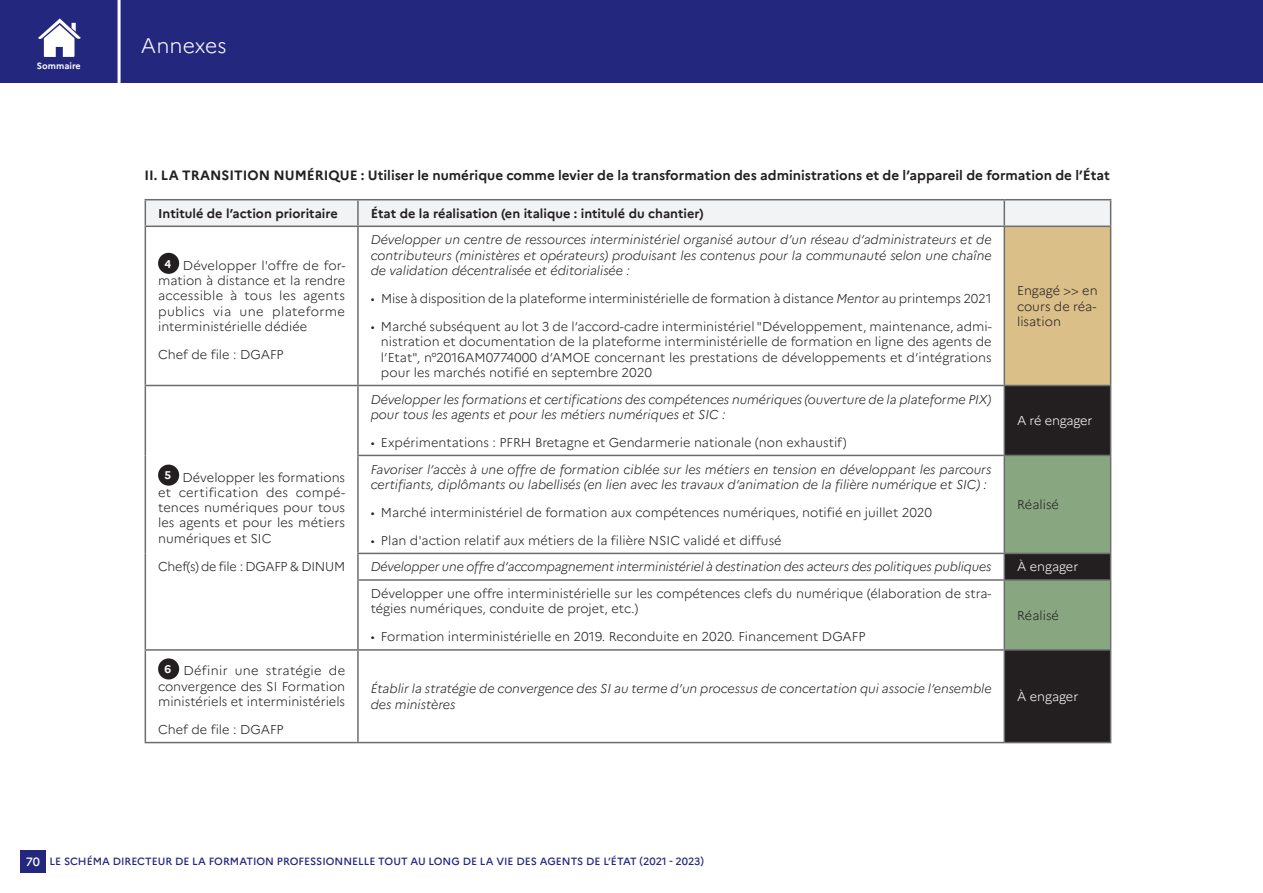
<style>
.page{position:relative;width:1263px;height:893px;background:#fff}
.page>*{position:absolute;margin:0;border:0;box-sizing:border-box;transform-origin:0 0}
.t1{font:300 21px "Marianne";color:#fff}
.MF_TexteCourant{font:700 13.5px "Marianne";color:#231f20}
.MF_TexteCourant-2{font:300 12.75px/15.3px "Marianne";color:#231f20;text-align:justify}
.MF_TexteCourant-3{font:italic 300 12.75px/15.3px "Marianne";color:#231f20}
.TK_Head{font:700 12.75px "Marianne";color:#231f20}
.MF_TexteCourant-4{font:300 12.75px "Marianne";letter-spacing:-.01em;color:#fff}
.MF_TexteCourant-5{font:300 12.75px "Marianne";letter-spacing:-.02em;color:#231f20}
.t2{font:500 12px "Marianne";color:#fff}
.t3{font:700 11.1px "Marianne";color:#fff}
.t4{font:500 10.5px "Marianne";color:#23287e}
.t5{font:700 9px "Marianne";color:#fff}
.s1{font-style:italic}
</style>
<div class="page">
<div style="left:0;top:0;width:1262px;height:83px;background:#23287e"></div>
<div style="left:20px;top:851px;width:26px;height:22px;background:#23287e"></div>
<div style="left:1004px;top:226px;width:107px;height:159px;background:#dbbf89"></div>
<hr style="left:145px;top:199px;width:213px;height:1px;background:#6c6d70">
<hr style="left:358px;top:199px;width:646px;height:1px;background:#6c6d70">
<hr style="left:1004px;top:199px;width:107px;height:1px;background:#6c6d70">
<svg style="left:145px;top:200px;width:966px;height:26px"></svg>
<hr style="left:145px;top:226px;width:213px;height:1px;background:#6c6d70">
<hr style="left:145px;top:227px;width:1px;height:158px;background:#6c6d70">
<hr style="left:358px;top:226px;width:646px;height:1px;background:#6c6d70">
<hr style="left:357px;top:227px;width:2px;height:158px;background:#6c6d70">
<hr style="left:1004px;top:226px;width:107px;height:1px;background:#6c6d70">
<hr style="left:1003px;top:227px;width:2px;height:158px;background:#6c6d70">
<hr style="left:1110px;top:227px;width:1px;height:158px;background:#6c6d70">
<hr style="left:145px;top:385px;width:213px;height:1px;background:#6c6d70">
<hr style="left:145px;top:386px;width:1px;height:69px;background:#6c6d70">
<hr style="left:145px;top:455px;width:1px;height:98px;background:#6c6d70">
<svg style="left:145px;top:553px;width:1px;height:27px"></svg>
<hr style="left:145px;top:580px;width:1px;height:69px;background:#6c6d70">
<hr style="left:358px;top:385px;width:646px;height:1px;background:#6c6d70">
<hr style="left:357px;top:386px;width:2px;height:69px;background:#6c6d70">
<hr style="left:1003px;top:386px;width:2px;height:69px;background:#6c6d70">
<hr style="left:357px;top:455px;width:647px;height:1px;background:#6c6d70">
<hr style="left:357px;top:456px;width:2px;height:97px;background:#6c6d70">
<hr style="left:1003px;top:456px;width:2px;height:97px;background:#6c6d70">
<hr style="left:357px;top:553px;width:647px;height:1px;background:#6c6d70">
<hr style="left:357px;top:554px;width:2px;height:25px;background:#6c6d70">
<hr style="left:1003px;top:554px;width:2px;height:25px;background:#6c6d70">
<svg style="left:1004px;top:385px;width:107px;height:357px;background:#535f4e"></svg>
<hr style="left:357px;top:579px;width:647px;height:2px;background:#6c6d70">
<hr style="left:357px;top:581px;width:2px;height:68px;background:#6c6d70">
<hr style="left:1004px;top:579px;width:107px;height:2px;background:#6c6d70">
<hr style="left:1003px;top:581px;width:2px;height:68px;background:#6c6d70">
<hr style="left:1110px;top:581px;width:1px;height:68px;background:#6c6d70">
<hr style="left:145px;top:649px;width:213px;height:2px;background:#6c6d70">
<hr style="left:145px;top:651px;width:1px;height:91px;background:#6c6d70">
<hr style="left:358px;top:649px;width:646px;height:2px;background:#6c6d70">
<hr style="left:357px;top:651px;width:2px;height:91px;background:#6c6d70">
<hr style="left:1004px;top:649px;width:107px;height:2px;background:#6c6d70">
<hr style="left:1003px;top:651px;width:2px;height:91px;background:#6c6d70">
<hr style="left:1110px;top:651px;width:1px;height:91px;background:#6c6d70">
<hr style="left:145px;top:742px;width:213px;height:1px;background:#6c6d70">
<hr style="left:358px;top:742px;width:646px;height:1px;background:#6c6d70">
<hr style="left:1004px;top:742px;width:107px;height:1px;background:#6c6d70">
<div style="left:158px;top:253px;width:21px;height:21px;background:#231f20;border-radius:50%"></div>
<div style="left:158px;top:465px;width:21px;height:21px;background:#231f20;border-radius:50%"></div>
<div style="left:158px;top:658px;width:21px;height:21px;background:#231f20;border-radius:50%"></div>
<hr style="left:118px;top:0;width:3px;height:83px;background:#fff">
<svg style="left:38px;top:18px;width:43px;height:39px"></svg>
<p class="t5" style="left:37px;top:61px;width:45px">Sommaire</p>
<p class="t1" style="left:141px;top:32px;width:87px">Annexes</p>
<p class="MF_TexteCourant" style="left:145px;top:167px;width:967px">II. LA TRANSITION NUMÉRIQUE : Utiliser le numérique comme levier de la transformation des administrations et de l’appareil de formation de l’État</p>
<p class="TK_Head" style="left:158px;top:205px;width:181px">Intitulé de l’action prioritaire</p>
<p class="TK_Head" style="left:371px;top:205px;width:335px">État de la réalisation (en italique : intitulé du chantier)</p>
<p class="t3" style="left:164px;top:257px;width:8px">4</p>
<p class="MF_TexteCourant-3" style="left:371px;top:232px;width:622px;text-align:justify">Développer un centre de ressources interministériel organisé autour d’un réseau d’administrateurs et de contributeurs (ministères et opérateurs) produisant les contenus pour la communauté selon une chaîne de validation décentralisée et éditorialisée :</p>
<p class="MF_TexteCourant-2" style="left:371px;top:291px;width:622px">• Mise à disposition de la plateforme interministérielle de formation à distance <span class="s1">Mentor</span> au printemps 2021</p>
<p class="MF_TexteCourant-2" style="left:381px;top:319px;width:612px;text-indent:-10px">• Marché subséquent au lot 3 de l’accord‑cadre interministériel "Développement, maintenance, admi‑ nistration et documentation de la plateforme interministérielle de formation en ligne des agents de l’Etat", n°2016AM0774000 d’AMOE concernant les prestations de développements et d’intégrations pour les marchés notifié en septembre 2020</p>
<p class="MF_TexteCourant-2" style="left:158px;top:258px;width:189px;text-indent:25px">Développer l'offre de for‑ mation à distance et la rendre accessible à tous les agents publics via une plateforme interministérielle dédiée</p>
<p class="MF_TexteCourant-2" style="left:158px;top:347px;width:127px">Chef de file : DGAFP</p>
<p class="MF_TexteCourant-2" style="left:1017px;top:283px;width:82px">Engagé &gt;&gt; en cours de réa‑ lisation</p>
<p class="t3" style="left:164px;top:469px;width:8px">5</p>
<p class="MF_TexteCourant-2" style="left:158px;top:469px;width:189px;text-indent:25px">Développer les formations et certification des compé‑ tences numériques pour tous les agents et pour les métiers numériques et SIC</p>
<p class="MF_TexteCourant-5" style="left:158px;top:558px;width:189px">Chef(s) de file : DGAFP &amp; DINUM</p>
<p class="t3" style="left:164px;top:662px;width:8px">6</p>
<p class="MF_TexteCourant-2" style="left:158px;top:663px;width:189px;text-indent:25px">Définir une stratégie de convergence des SI Formation ministériels et interministériels</p>
<p class="MF_TexteCourant-2" style="left:158px;top:722px;width:127px">Chef de file : DGAFP</p>
<p class="MF_TexteCourant-3" style="left:371px;top:391px;width:622px">Développer les formations et certifications des compétences numériques (ouverture de la plateforme PIX) pour tous les agents et pour les métiers numériques et SIC :</p>
<p class="MF_TexteCourant-2" style="left:371px;top:435px;width:477px">• Expérimentations : PFRH Bretagne et Gendarmerie nationale (non exhaustif)</p>
<p class="MF_TexteCourant-3" style="left:371px;top:461px;width:622px">Favoriser l’accès à une offre de formation ciblée sur les métiers en tension en développant les parcours certifiants, diplômants ou labellisés (en lien avec les travaux d’animation de la filière numérique et SIC) :</p>
<p class="MF_TexteCourant-2" style="left:371px;top:505px;width:563px">• Marché interministériel de formation aux compétences numériques, notifié en juillet 2020</p>
<p class="MF_TexteCourant-2" style="left:371px;top:533px;width:412px">• Plan d'action relatif aux métiers de la filière NSIC validé et diffusé</p>
<p class="MF_TexteCourant-4" style="left:1017px;top:413px;width:77px">A ré engager</p>
<p class="MF_TexteCourant-2" style="left:1017px;top:497px;width:43px">Réalisé</p>
<p class="MF_TexteCourant-3" style="left:371px;top:559px;width:622px">Développer une offre d’accompagnement interministériel à destination des acteurs des politiques publiques</p>
<p class="MF_TexteCourant-4" style="left:1017px;top:559px;width:63px">À engager</p>
<p class="MF_TexteCourant-2" style="left:371px;top:586px;width:622px">Développer une offre interministérielle sur les compétences clefs du numérique (élaboration de stra‑ tégies numériques, conduite de projet, etc.)</p>
<p class="MF_TexteCourant-2" style="left:371px;top:629px;width:496px">• Formation interministérielle en 2019. Reconduite en 2020. Financement DGAFP</p>
<p class="MF_TexteCourant-2" style="left:1017px;top:607px;width:43px">Réalisé</p>
<p class="MF_TexteCourant-3" style="left:371px;top:681px;width:622px">Établir la stratégie de convergence des SI au terme d’un processus de concertation qui associe l’ensemble des ministères</p>
<p class="MF_TexteCourant-4" style="left:1017px;top:689px;width:63px">À engager</p>
<p class="t2" style="left:26px;top:855px;width:16px">70</p>
<p class="t4" style="left:50px;top:855px;width:656px">LE SCHÉMA DIRECTEUR DE LA FORMATION PROFESSIONNELLE TOUT AU LONG DE LA VIE DES AGENTS DE L’ÉTAT (2021 - 2023)</p>
</div>
